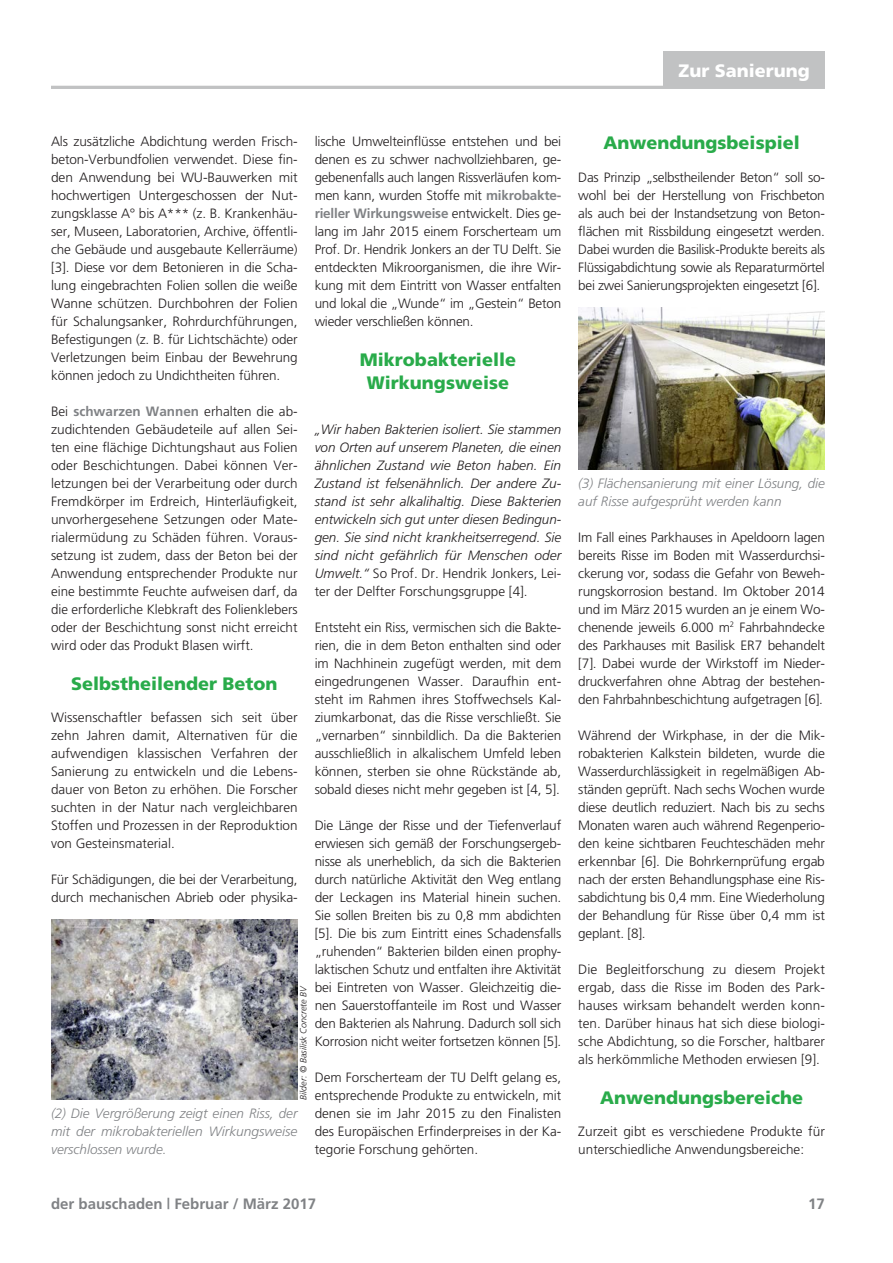
<style>
.page{position:relative;width:893px;height:1263px;background:#fff}
.page>*{position:absolute;margin:0;border:0;box-sizing:border-box;transform-origin:0 0}
.t1{font:18px/22.5px "A Frutiger Black";color:#29ab4a;text-align:center}
.t2{font:18px "A Frutiger Black";color:#fff}
.t3{font:700 15px "A Frutiger";color:#808285}
.t4{font:13.5px/18px "A Frutiger Light";letter-spacing:-.01em;color:#231f20;text-align:justify}
.t5{font:italic 13.5px/18px "A Frutiger Light";color:#231f20;text-align:justify}
.t6{font:italic 13.5px/18px "A Frutiger Light";color:#808285}
.t7{font:700 13.5px "A Frutiger";letter-spacing:-.015em;color:#808285}
.t8{font:italic 9px "A Frutiger Light";color:#231f20}
.s1{font-family:"A Frutiger";font-weight:700;color:#808285}
.s2{font-family:"A Frutiger Light";font-weight:400;color:#231f20}
.s3{font-style:normal}
</style>
<div class="page">
<hr style="left:51px;top:86px;width:774px;height:3px;background:#c1c2c3">
<div style="left:663px;top:52px;width:162px;height:35px;background:#c1c2c3"></div>
<img style="left:578px;top:308px;width:247px;height:162px">
<img style="left:51px;top:920px;width:246px;height:180px">
<h1 class="t2" style="left:694px;top:57px;width:101px">Am Objekt</h1>
<h1 class="t2" style="left:678px;top:57px;width:133px">Zur Sanierung</h1>
<p class="t4" style="left:315px;top:131px;width:248px">lische Umwelteinflüsse entstehen und bei denen es zu schwer nachvollziehbaren, ge&shy;gebenenfalls auch langen Rissverläufen kom&shy;men kann, wurden Stoffe mit <span class="s1">mikrobakte-</span></p>
<p class="t7" style="left:315px;top:203px;width:248px">rieller Wirkungsweise <span class="s2">entwickelt. Dies ge-</span></p>
<p class="t4" style="left:315px;top:221px;width:248px">lang im Jahr 2015 einem Forscherteam um Prof. Dr. Hendrik Jonkers an der TU Delft. Sie entdeckten Mikroorganismen, die ihre Wir&shy;kung mit dem Eintritt von Wasser entfalten und lokal die „Wunde“ im „Gestein“ Beton wieder verschließen können.</p>
<h1 class="t1" style="left:360px;top:347px;width:158px">Mikrobakterielle<br>Wirkungsweise</h1>
<p class="t5" style="left:315px;top:419px;width:248px">„Wir haben Bakterien isoliert. Sie stammen von Orten auf unserem Planeten, die einen ähnlichen Zustand wie Beton haben. Ein Zustand ist felsenähnlich. Der andere Zu&shy;stand ist sehr alkalihaltig. Diese Bakterien entwickeln sich gut unter diesen Bedingun&shy;gen. Sie sind nicht krankheitserregend. Sie sind nicht gefährlich für Menschen oder Umwelt.“ <span class="s3">So Prof. Dr. Hendrik Jonkers, Lei&shy;ter der Delfter Forschungsgruppe [4].</span></p>
<p class="t4" style="left:315px;top:617px;width:248px">Entsteht ein Riss, vermischen sich die Bakte&shy;rien, die in dem Beton enthalten sind oder im Nachhinein zugefügt werden, mit dem eingedrungenen Wasser. Daraufhin ent&shy;steht im Rahmen ihres Stoffwechsels Kal&shy;ziumkarbonat, das die Risse verschließt. Sie „vernarben“ sinnbildlich. Da die Bakterien ausschließlich in alkalischem Umfeld leben können, sterben sie ohne Rückstände ab, sobald dieses nicht mehr gegeben ist [4, 5].</p>
<p class="t4" style="left:315px;top:815px;width:248px">Die Länge der Risse und der Tiefenverlauf erwiesen sich gemäß der Forschungsergeb&shy;nisse als unerheblich, da sich die Bakterien durch natürliche Aktivität den Weg entlang der Leckagen ins Material hinein suchen.<br>Sie sollen Breiten bis zu 0,8 mm abdichten [5]. Die bis zum Eintritt eines Schadensfalls „ruhenden“ Bakterien bilden einen prophy&shy;laktischen Schutz und entfalten ihre Aktivität bei Eintreten von Wasser. Gleichzeitig die&shy;nen Sauerstoffanteile im Rost und Wasser den Bakterien als Nahrung. Dadurch soll sich Korrosion nicht weiter fortsetzen können [5].</p>
<p class="t4" style="left:315px;top:1067px;width:248px">Dem Forscherteam der TU Delft gelang es, entsprechende Produkte zu entwickeln, mit denen sie im Jahr 2015 zu den Finalisten des Europäischen Erfinderpreises in der Ka&shy;tegorie Forschung gehörten.</p>
<p class="t4" style="left:51px;top:131px;width:248px">Als zusätzliche Abdichtung werden Frisch&shy;beton-Verbundfolien verwendet. Diese fin&shy;den Anwendung bei WU-Bauwerken mit hochwertigen Untergeschossen der Nut&shy;zungsklasse A° bis A*** (z. B. Krankenhäu&shy;ser, Museen, Laboratorien, Archive, öffentli&shy;che Gebäude und ausgebaute Kellerräume) [3]. Diese vor dem Betonieren in die Scha&shy;lung eingebrachten Folien sollen die weiße Wanne schützen. Durchbohren der Folien für Schalungsanker, Rohrdurchführungen, Befestigungen (z. B. für Lichtschächte) oder Verletzungen beim Einbau der Bewehrung können jedoch zu Undichtheiten führen.</p>
<p class="t4" style="left:51px;top:401px;width:248px">Bei <span class="s1">schwarzen Wannen</span> erhalten die ab&shy;zudichtenden Gebäudeteile auf allen Sei&shy;ten eine flächige Dichtungshaut aus Folien oder Beschichtungen. Dabei können Ver&shy;letzungen bei der Verarbeitung oder durch Fremdkörper im Erdreich, Hinterläufigkeit, unvorhergesehene Setzungen oder Mate&shy;rialermüdung zu Schäden führen. Voraus&shy;setzung ist zudem, dass der Beton bei der Anwendung entsprechender Produkte nur eine bestimmte Feuchte aufweisen darf, da die erforderliche Klebkraft des Folienklebers oder der Beschichtung sonst nicht erreicht wird oder das Produkt Blasen wirft.</p>
<h1 class="t1" style="left:71px;top:671px;width:208px">Selbstheilender Beton</h1>
<p class="t4" style="left:51px;top:707px;width:248px">Wissenschaftler befassen sich seit über zehn Jahren damit, Alternativen für die aufwendigen klassischen Verfahren der Sanierung zu entwickeln und die Lebens&shy;dauer von Beton zu erhöhen. Die Forscher suchten in der Natur nach vergleichbaren Stoffen und Prozessen in der Reproduktion von Gesteinsmaterial.</p>
<p class="t4" style="left:51px;top:869px;width:248px">Für Schädigungen, die bei der Verarbeitung, durch mechanischen Abrieb oder physika-</p>
<p class="t8" style="left:297px;top:1100px;width:116px;rotate:-90deg">Bilder: © Basilisk Concrete BV</p>
<p class="t6" style="left:51px;top:1103px;width:248px;text-align:justify">(2) Die Vergrößerung zeigt einen Riss, der mit der mikrobakteriellen Wirkungsweise verschlossen wurde.</p>
<h1 class="t1" style="left:604px;top:130px;width:198px">Anwendungsbeispiel</h1>
<p class="t4" style="left:578px;top:167px;width:248px">Das Prinzip „selbstheilender Beton“ soll so&shy;wohl bei der Herstellung von Frischbeton als auch bei der Instandsetzung von Beton&shy;flächen mit Rissbildung eingesetzt werden.<br>Dabei wurden die Basilisk-Produkte bereits als Flüssigabdichtung sowie als Reparaturmörtel bei zwei Sanierungsprojekten eingesetzt [6].</p>
<p class="t6" style="left:578px;top:473px;width:248px">(3) Flächensanierung mit einer Lösung, die auf Risse aufgesprüht werden kann</p>
<p class="t4" style="left:578px;top:527px;width:248px">Im Fall eines Parkhauses in Apeldoorn lagen bereits Risse im Boden mit Wasserdurchsi&shy;ckerung vor, sodass die Gefahr von Beweh&shy;rungskorrosion bestand. Im Oktober 2014 und im März 2015 wurden an je einem Wo&shy;chenende jeweils 6.000 m<sup>2</sup> Fahrbahndecke des Parkhauses mit Basilisk ER7 behandelt [7]. Dabei wurde der Wirkstoff im Nieder&shy;druckverfahren ohne Abtrag der bestehen&shy;den Fahrbahnbeschichtung aufgetragen [6].</p>
<p class="t4" style="left:578px;top:725px;width:248px">Während der Wirkphase, in der die Mik&shy;robakterien Kalkstein bildeten, wurde die Wasserdurchlässigkeit in regelmäßigen Ab&shy;ständen geprüft. Nach sechs Wochen wurde diese deutlich reduziert. Nach bis zu sechs Monaten waren auch während Regenperio&shy;den keine sichtbaren Feuchteschäden mehr erkennbar [6]. Die Bohrkernprüfung ergab nach der ersten Behandlungsphase eine Ris&shy;sabdichtung bis 0,4 mm. Eine Wiederholung der Behandlung für Risse über 0,4 mm ist geplant. [8].</p>
<p class="t4" style="left:578px;top:959px;width:248px">Die Begleitforschung zu diesem Projekt ergab, dass die Risse im Boden des Park&shy;hauses wirksam behandelt werden konn&shy;ten. Darüber hinaus hat sich diese biologi&shy;sche Abdichtung, so die Forscher, haltbarer als herkömmliche Methoden erwiesen [9].</p>
<h1 class="t1" style="left:600px;top:1085px;width:205px">Anwendungsbereiche</h1>
<p class="t4" style="left:578px;top:1121px;width:248px">Zurzeit gibt es verschiedene Produkte für unterschiedliche Anwendungsbereiche:</p>
<p class="t3" style="left:51px;top:1192px;width:267px">der bauschaden | Februar / März 2017</p>
<p class="t3" style="left:808px;top:1192px;width:18px">17</p>
</div>
